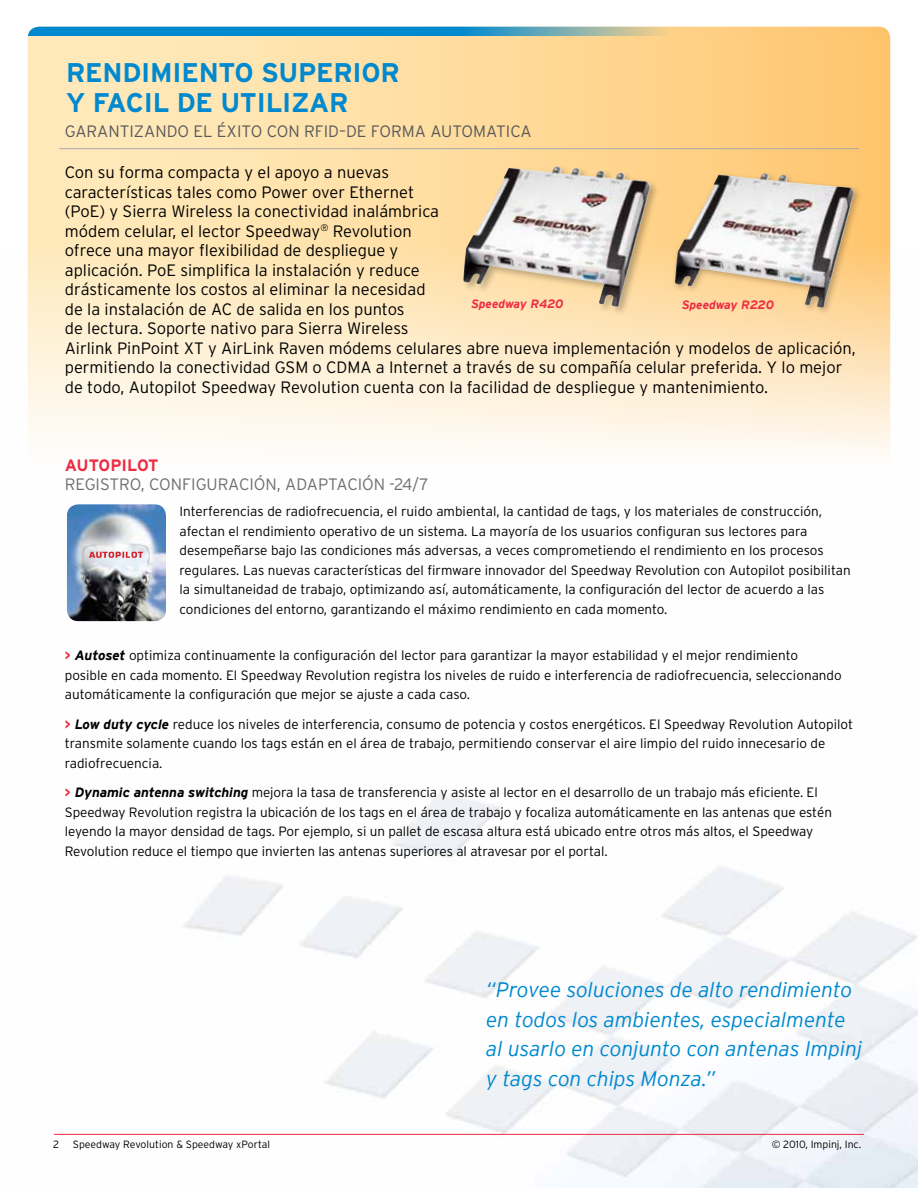
<style>
.page{position:relative;width:918px;height:1188px;background:#fff}
.page>*{position:absolute;margin:0;border:0;box-sizing:border-box;transform-origin:0 0}
.t1{font:700 27px/30px "Interstate";letter-spacing:-.01em;color:#0089cf}
.t2{font:italic 300 21px/29.5px "Interstate";color:#0089cf}
.t3{font:300 16.5px/19.5px "Interstate";color:#000}
.t4{font:300 16.5px "Interstate";color:#58595b}
.t5{font:300 16.5px "Interstate";color:#6d6e71}
.t6{font:700 16.5px "Interstate";letter-spacing:-.015em;color:#ee2c43}
.t7{font:300 13.5px/19.5px "Interstate";color:#000}
.t8{font:italic 700 12px "Interstate";color:#ee2c43}
.t9{font:300 10.5px "Interstate";color:#000}
.s1{font-weight:700;font-style:italic;color:#ee2c43}
.s2{font-weight:700;font-style:italic}
</style>
<div class="page">
<svg style="left:28px;top:27px;width:862px;height:441px;background:#fee6bb"></svg>
<svg style="left:28px;top:27px;width:862px;height:9px;background:#60a3b2"></svg>
<hr style="left:54px;top:1134px;width:810px;height:1px;background:#ee2c43">
<img style="left:67px;top:504px;width:99px;height:117px">
<div style="left:67px;top:529px;width:98px;height:51px;background:#fff;opacity:.75"></div>
<svg style="left:89px;top:552px;width:54px;height:6px"></svg>
<div style="left:461px;top:164px;width:199px;height:152px;background:#000;opacity:.25"></div>
<img style="left:463px;top:166px;width:188px;height:141px">
<div style="left:671px;top:170px;width:192px;height:146px;background:#000;opacity:.25"></div>
<img style="left:675px;top:173px;width:180px;height:135px">
<hr style="left:59px;top:148px;width:800px;height:1px;background:#a7a9ac">
<h1 class="t1" style="left:66px;top:57px;width:335px">RENDIMIENTO SUPERIOR<br>Y FACIL DE UTILIZAR</h1>
<p class="t4" style="left:65px;top:122px;width:468px">GARANTIZANDO EL ÉXITO CON RFID–DE FORMA AUTOMATICA</p>
<p class="t3" style="left:65px;top:162px;width:793px">Con su forma compacta y el apoyo a nuevas<br>características tales como Power over Ethernet<br>(PoE) y Sierra Wireless la conectividad inalámbrica<br>módem celular, el lector Speedway<sup>®</sup> Revolution<br>ofrece una mayor flexibilidad de despliegue y<br>aplicación. PoE simplifica la instalación y reduce<br>drásticamente los costos al eliminar la necesidad<br>de la instalación de AC de salida en los puntos<br>de lectura. Soporte nativo para Sierra Wireless<br>Airlink PinPoint XT y AirLink Raven módems celulares abre nueva implementación y modelos de aplicación, permitiendo la conectividad GSM o CDMA a Internet a través de su compañía celular preferida. Y lo mejor de todo, Autopilot Speedway Revolution cuenta con la facilidad de despliegue y mantenimiento.</p>
<p class="t8" style="left:471px;top:297px;width:94px">Speedway R420</p>
<p class="t8" style="left:682px;top:298px;width:94px">Speedway R220</p>
<p class="t6" style="left:65px;top:456px;width:95px">AUTOPILOT</p>
<p class="t5" style="left:65px;top:475px;width:365px">REGISTRO, CONFIGURACIÓN, ADAPTACIÓN -24/7</p>
<p class="t7" style="left:180px;top:502px;width:673px">Interferencias de radiofrecuencia, el ruido ambiental, la cantidad de tags, y los materiales de construcción, afectan el rendimiento operativo de un sistema. La mayoría de los usuarios configuran sus lectores para desempeñarse bajo las condiciones más adversas, a veces comprometiendo el rendimiento en los procesos regulares. Las nuevas características del firmware innovador del Speedway Revolution con Autopilot posibilitan la simultaneidad de trabajo, optimizando así, automáticamente, la configuración del lector de acuerdo a las condiciones del entorno, garantizando el máximo rendimiento en cada momento.</p>
<p class="t7" style="left:65px;top:645px;width:778px"><span class="s1">&gt;</span> <span class="s2">Autoset</span> optimiza continuamente la configuración del lector para garantizar la mayor estabilidad y el mejor rendimiento posible en cada momento. El Speedway Revolution registra los niveles de ruido e interferencia de radiofrecuencia, seleccionando automáticamente la configuración que mejor se ajuste a cada caso.</p>
<p class="t7" style="left:65px;top:714px;width:790px"><span class="s1">&gt;</span> <span class="s2">Low duty cycle</span> reduce los niveles de interferencia, consumo de potencia y costos energéticos. El Speedway Revolution Autopilot transmite solamente cuando los tags están en el área de trabajo, permitiendo conservar el aire limpio del ruido innecesario de radiofrecuencia.</p>
<p class="t7" style="left:65px;top:782px;width:769px"><span class="s1">&gt;</span> <span class="s2">Dynamic antenna switching</span> mejora la tasa de transferencia y asiste al lector en el desarrollo de un trabajo más eficiente. El Speedway Revolution registra la ubicación de los tags en el área de trabajo y focaliza automáticamente en las antenas que estén leyendo la mayor densidad de tags. Por ejemplo, si un pallet de escasa altura está ubicado entre otros más altos, el Speedway Revolution reduce el tiempo que invierten las antenas superiores al atravesar por el portal.</p>
<h2 class="t2" style="left:486px;top:975px;width:378px">“Provee soluciones de alto rendimiento en todos los ambientes, especialmente al usarlo en conjunto con antenas Impinj y tags con chips Monza.”</h2>
<p class="t9" style="left:53px;top:1139px;width:7px">2</p>
<p class="t9" style="left:73px;top:1139px;width:199px">Speedway Revolution &amp; Speedway xPortal</p>
<p class="t9" style="left:772px;top:1139px;width:91px">© 2010, Impinj, Inc.</p>
</div>
